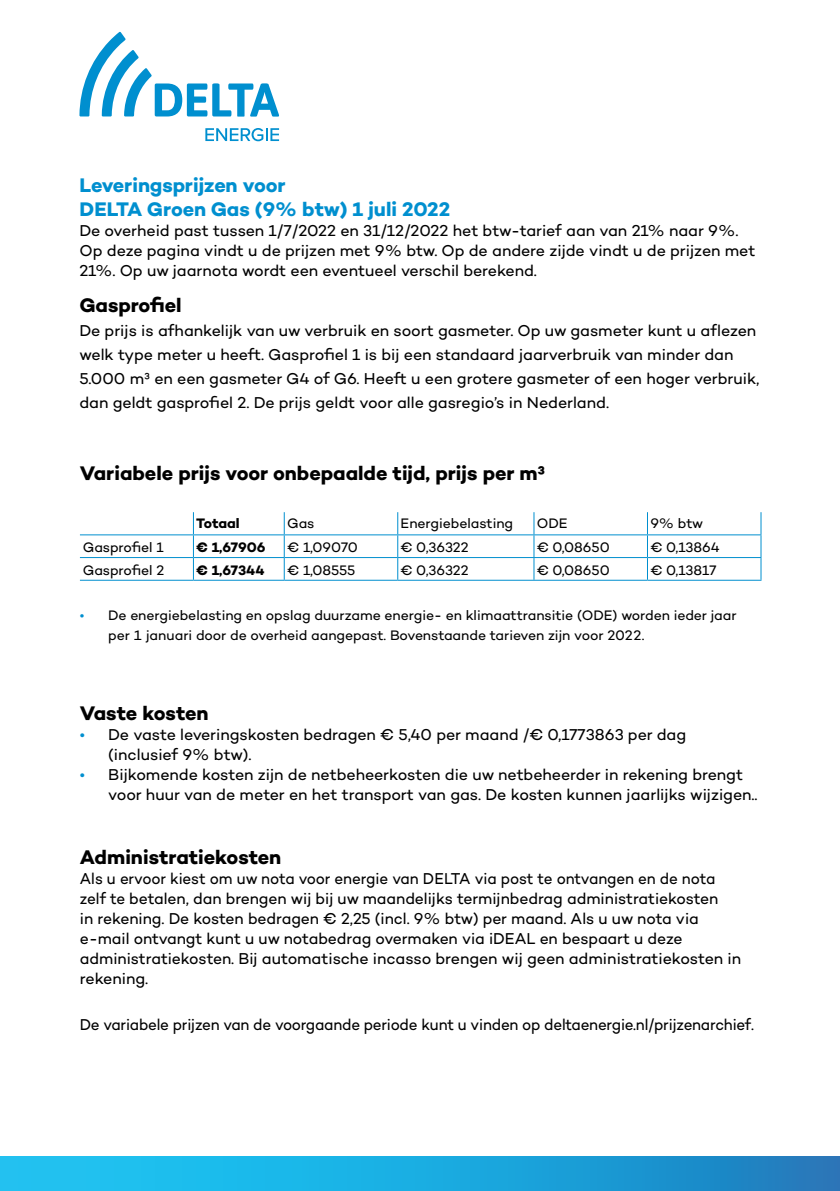
<style>
.page{position:relative;width:840px;height:1191px;background:#fff}
.page>*{position:absolute;margin:0;border:0;box-sizing:border-box;transform-origin:0 0}
.t1{font:700 20px "Campton";letter-spacing:-.005em;color:#000}
.t2{font:700 20px/24px "Campton";letter-spacing:-.005em;color:#008fcf}
.t3{font:16px/20px "Campton";letter-spacing:-.005em;color:#000}
.t4{font:16px/20px "Campton";letter-spacing:-.005em;color:#000;scale:.95 1}
.t5{font:14px/20px "Campton";letter-spacing:-.005em;color:#000}
.t6{font:700 14px "Campton";color:#000}
.s1{color:#008fcf}
</style>
<div class="page">
<svg style="left:79px;top:32px;width:200px;height:85px"></svg>
<svg style="left:205px;top:128px;width:74px;height:13px"></svg>
<hr style="left:80px;top:534px;width:113px;height:1px;background:#008fcf">
<hr style="left:80px;top:557px;width:113px;height:1px;background:#008fcf">
<hr style="left:80px;top:580px;width:113px;height:1px;background:#008fcf">
<svg style="left:193px;top:512px;width:1px;height:68px"></svg>
<hr style="left:193px;top:534px;width:91px;height:1px;background:#008fcf">
<hr style="left:193px;top:557px;width:91px;height:1px;background:#008fcf">
<hr style="left:193px;top:580px;width:91px;height:1px;background:#008fcf">
<svg style="left:283px;top:512px;width:1px;height:68px"></svg>
<hr style="left:284px;top:534px;width:113px;height:1px;background:#008fcf">
<hr style="left:284px;top:557px;width:113px;height:1px;background:#008fcf">
<hr style="left:284px;top:580px;width:113px;height:1px;background:#008fcf">
<svg style="left:397px;top:512px;width:1px;height:68px"></svg>
<hr style="left:397px;top:534px;width:136px;height:1px;background:#008fcf">
<hr style="left:533px;top:534px;width:114px;height:1px;background:#008fcf">
<svg style="left:533px;top:512px;width:1px;height:68px"></svg>
<hr style="left:397px;top:557px;width:136px;height:1px;background:#008fcf">
<hr style="left:533px;top:557px;width:114px;height:1px;background:#008fcf">
<hr style="left:397px;top:580px;width:136px;height:1px;background:#008fcf">
<hr style="left:533px;top:580px;width:114px;height:1px;background:#008fcf">
<hr style="left:647px;top:534px;width:114px;height:1px;background:#008fcf">
<svg style="left:760px;top:512px;width:1px;height:68px"></svg>
<hr style="left:647px;top:557px;width:114px;height:1px;background:#008fcf">
<hr style="left:647px;top:580px;width:114px;height:1px;background:#008fcf">
<div style="left:0;top:1157px;width:839px;height:34px;background:linear-gradient(to right,#1dcef9,#1d81c1)"></div>
<p class="t2" style="left:79px;top:173px;width:372px">Leveringsprijzen voor<br>DELTA Groen Gas (9% btw) 1 juli 2022</p>
<p class="t3" style="left:79px;top:220px;width:677px">De overheid past tussen 1/7/2022 en 31/12/2022 het btw-tarief aan van 21% naar 9%.<br>Op deze pagina vindt u de prijzen met 9% btw. Op de andere zijde vindt u de prijzen met<br>21%. Op uw jaarnota wordt een eventueel verschil berekend.</p>
<p class="t1" style="left:79px;top:292px;width:104px">Gasprofiel</p>
<p class="t3" style="left:79px;top:318px;width:681px;line-height:24px">De prijs is afhankelijk van uw verbruik en soort gasmeter. Op uw gasmeter kunt u aflezen welk type meter u heeft. Gasprofiel 1 is bij een standaard jaarverbruik van minder dan 5.000 m³ en een gasmeter G4 of G6. Heeft u een grotere gasmeter of een hoger verbruik, dan geldt gasprofiel 2. De prijs geldt voor alle gasregio’s in Nederland.</p>
<p class="t1" style="left:80px;top:460px;width:466px">Variabele prijs voor onbepaalde tijd, prijs per m³</p>
<p class="t6" style="left:196px;top:514px;width:45px">Totaal</p>
<p class="t5" style="left:287px;top:513px;width:29px">Gas</p>
<p class="t5" style="left:400px;top:513px;width:114px">Energiebelasting</p>
<p class="t5" style="left:536px;top:513px;width:32px">ODE</p>
<p class="t5" style="left:650px;top:513px;width:54px">9% btw</p>
<p class="t5" style="left:83px;top:537px;width:82px">Gasprofiel 1</p>
<p class="t6" style="left:196px;top:538px;width:71px">€ 1,67906</p>
<p class="t5" style="left:287px;top:537px;width:72px">€ 1,09070</p>
<p class="t5" style="left:400px;top:537px;width:70px">€ 0,36322</p>
<p class="t5" style="left:536px;top:537px;width:74px">€ 0,08650</p>
<p class="t5" style="left:650px;top:537px;width:71px">€ 0,13864</p>
<p class="t5" style="left:83px;top:559px;width:83px">Gasprofiel 2</p>
<p class="t6" style="left:196px;top:561px;width:70px">€ 1,67344</p>
<p class="t5" style="left:287px;top:559px;width:70px">€ 1,08555</p>
<p class="t5" style="left:400px;top:559px;width:70px">€ 0,36322</p>
<p class="t5" style="left:536px;top:559px;width:74px">€ 0,08650</p>
<p class="t5" style="left:650px;top:559px;width:68px">€ 0,13817</p>
<p class="t5" style="left:108px;top:605px;width:629px;text-indent:-28px"><span class="s1">•</span> De energiebelasting en opslag duurzame energie- en klimaattransitie (ODE) worden ieder jaar per 1 januari door de overheid aangepast. Bovenstaande tarieven zijn voor 2022.</p>
<p class="t1" style="left:80px;top:700px;width:130px">Vaste kosten</p>
<p class="t3" style="left:108px;top:724px;width:579px;text-indent:-28px"><span class="s1">•</span> De vaste leveringskosten bedragen € 5,40 per maand /€ 0,1773863 per dag (inclusief 9% btw).</p>
<p class="t3" style="left:108px;top:764px;width:650px;text-indent:-28px"><span class="s1">•</span> Bijkomende kosten zijn de netbeheerkosten die uw netbeheerder in rekening brengt voor huur van de meter en het transport van gas. De kosten kunnen jaarlijks wijzigen..</p>
<p class="t1" style="left:80px;top:844px;width:203px">Administratiekosten</p>
<p class="t4" style="left:80px;top:868px;width:697px">Als u ervoor kiest om uw nota voor energie van DELTA via post te ontvangen en de nota zelf te betalen, dan brengen wij bij uw maandelijks termijnbedrag administratiekosten<br>in rekening. De kosten bedragen € 2,25 (incl. 9% btw) per maand. Als u uw nota via e-mail ontvangt kunt u uw notabedrag overmaken via iDEAL en bespaart u deze administratiekosten. Bij automatische incasso brengen wij geen administratiekosten in rekening.</p>
<p class="t4" style="left:80px;top:1014px;width:710px">De variabele prijzen van de voorgaande periode kunt u vinden op deltaenergie.nl/prijzenarchief.</p>
</div>
